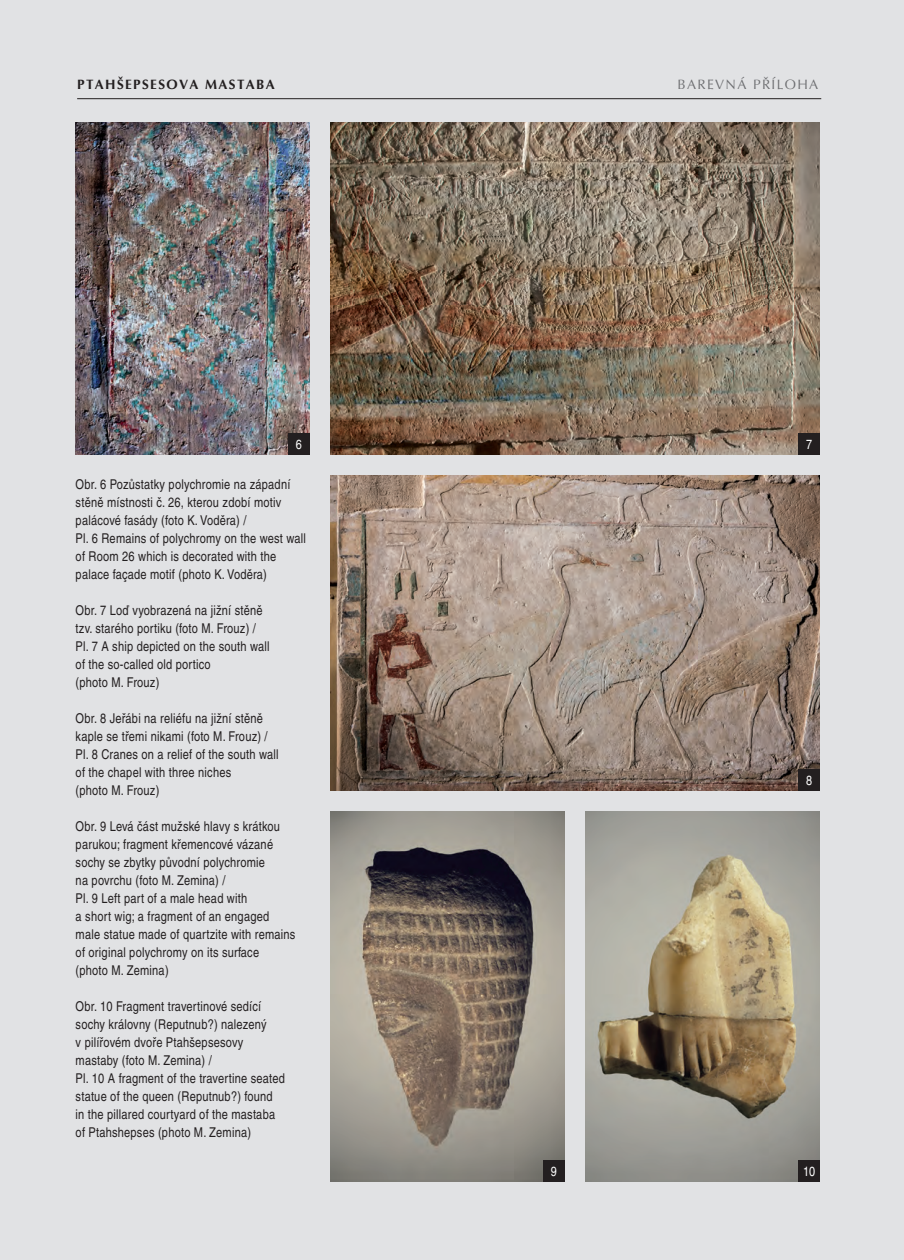
<style>
.page{position:relative;width:904px;height:1260px;background:#e1e2e4}
.page>*{position:absolute;margin:0;border:0;box-sizing:border-box;transform-origin:0 0}
.t1{font:condensed 13.5px/18px "Helvetica CE";letter-spacing:.015em;color:#231f20}
.t2{font:700 13.5px "Optima";letter-spacing:.1em;color:#231f20}
.t3{font:13.5px "Optima";letter-spacing:.1em;color:#6c6d70}
.t4{font:condensed 13.35px "Helvetica CE";color:#fff}
</style>
<div class="page">
<img style="left:331px;top:122px;width:489px;height:332px">
<img style="left:76px;top:122px;width:234px;height:332px">
<img style="left:331px;top:475px;width:489px;height:315px">
<img style="left:586px;top:811px;width:234px;height:370px">
<img style="left:331px;top:811px;width:234px;height:370px">
<div style="left:288px;top:433px;width:22px;height:21px;background:#231f20"></div>
<div style="left:798px;top:433px;width:22px;height:21px;background:#231f20"></div>
<div style="left:798px;top:769px;width:22px;height:21px;background:#231f20"></div>
<div style="left:543px;top:1160px;width:22px;height:21px;background:#231f20"></div>
<div style="left:798px;top:1160px;width:22px;height:21px;background:#231f20"></div>
<hr style="left:77px;top:98px;width:744px;height:1px;background:#231f20">
<p class="t2" style="left:77px;top:76px;width:199px">PTAHŠEPSESOVA MASTABA</p>
<p class="t3" style="left:677px;top:76px;width:142px">BAREVN Á PŘÍLOHA</p>
<p class="t4" style="left:296px;top:436px;width:8px">6</p>
<p class="t4" style="left:806px;top:436px;width:8px">7</p>
<p class="t1" style="left:76px;top:475px;width:232px">Obr. 6 Pozůstatky polychromie na západní stěně místnosti č. 26, kterou zdobí motiv palácové fasády (foto K. Voděra) /<br>Pl. 6 Remains of polychromy on the west wall of Room 26 which is decorated with the palace façade motif (photo K. Voděra)</p>
<p class="t1" style="left:76px;top:601px;width:195px">Obr. 7 Loď vyobrazená na jižní stěně tzv. starého portiku (foto M. Frouz) /<br>Pl. 7 A ship depicted on the south wall of the so-called old portico<br>(photo M. Frouz)</p>
<p class="t1" style="left:76px;top:709px;width:205px">Obr. 8 Jeřábi na reliéfu na jižní stěně kaple se třemi nikami (foto M. Frouz) /<br>Pl. 8 Cranes on a relief of the south wall of the chapel with three niches<br>(photo M. Frouz)</p>
<p class="t1" style="left:76px;top:817px;width:221px">Obr. 9 Levá část mužské hlavy s krátkou parukou; fragment křemencové vázané sochy se zbytky původní polychromie<br>na povrchu (foto M. Zemina) /<br>Pl. 9 Left part of a male head with<br>a short wig; a fragment of an engaged male statue made of quartzite with remains of original polychromy on its surface<br>(photo M. Zemina)</p>
<p class="t1" style="left:76px;top:997px;width:211px">Obr. 10 Fragment travertinové sedící sochy královny (Reputnub?) nalezený<br>v pilířovém dvoře Ptahšepsesovy mastaby (foto M. Zemina) /<br>Pl. 10 A fragment of the travertine seated statue of the queen (Reputnub?) found<br>in the pillared courtyard of the mastaba of Ptahshepses (photo M. Zemina)</p>
<p class="t4" style="left:806px;top:772px;width:8px">8</p>
<p class="t4" style="left:551px;top:1163px;width:8px">9</p>
<p class="t4" style="left:803px;top:1163px;width:14px">10</p>
</div>
